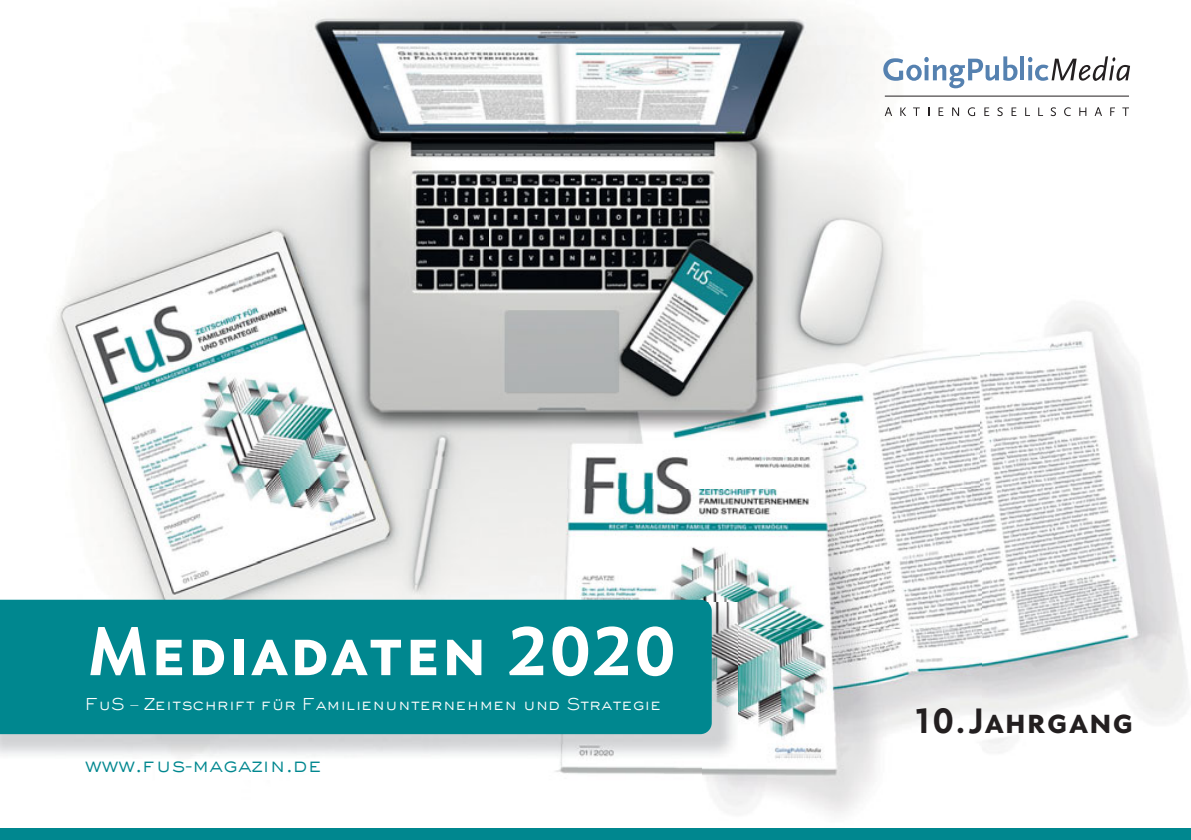
<style>
.page{position:relative;width:1191px;height:840px;background:#fff}
.page>*{position:absolute;margin:0;border:0;box-sizing:border-box;transform-origin:0 0}
.t1{font:700 70px "Concourse C3";color:#fff}
.t2{font:700 36px "Concourse C3";color:#231f20}
.t3{font:300 20px "AT Sackers Gothic";color:#00878f}
.t4{font:300 16px "AT Sackers Gothic";color:#fff}
.s1{font-family:"Helvetica Neue";font-weight:100}
</style>
<div class="page">
<img style="left:56px;top:0;width:924px;height:629px">
<img style="left:980px;top:69px;width:207px;height:684px">
<img style="left:701px;top:629px;width:280px;height:184px">
<img style="left:555px;top:758px;width:146px;height:16px">
<svg style="left:883px;top:56px;width:134px;height:32px"></svg>
<hr style="left:1020px;top:56px;width:4px;height:24px;background:#5581b0">
<svg style="left:1028px;top:56px;width:102px;height:25px"></svg>
<svg style="left:884px;top:107px;width:8px;height:9px"></svg>
<svg style="left:900px;top:107px;width:6px;height:9px"></svg>
<svg style="left:913px;top:107px;width:6px;height:9px"></svg>
<svg style="left:938px;top:107px;width:5px;height:9px"></svg>
<svg style="left:952px;top:107px;width:7px;height:9px"></svg>
<svg style="left:967px;top:107px;width:8px;height:9px"></svg>
<svg style="left:984px;top:107px;width:5px;height:9px"></svg>
<svg style="left:997px;top:107px;width:5px;height:9px"></svg>
<svg style="left:1011px;top:107px;width:5px;height:9px"></svg>
<svg style="left:1025px;top:107px;width:5px;height:9px"></svg>
<svg style="left:1038px;top:107px;width:5px;height:9px"></svg>
<svg style="left:1050px;top:107px;width:6px;height:9px"></svg>
<svg style="left:1064px;top:107px;width:7px;height:9px"></svg>
<svg style="left:1079px;top:107px;width:7px;height:9px"></svg>
<svg style="left:1094px;top:107px;width:8px;height:9px"></svg>
<svg style="left:1110px;top:107px;width:5px;height:9px"></svg>
<svg style="left:1122px;top:107px;width:7px;height:9px"></svg>
<hr style="left:884px;top:96px;width:245px;height:1px;background:#231f20">
<img style="left:0;top:602px;width:737px;height:156px">
<div style="left:0;top:599px;width:711px;height:134px;background:#00878f"></div>
<div style="left:0;top:828px;width:1190px;height:11px;background:#00878f"></div>
<h1 class="t1" style="left:85px;top:609px;width:594px">Mediadaten 2020</h1>
<p class="t4" style="left:85px;top:694px;width:578px">FuS <span class="s1">–</span> Zeitschrift für Familienunternehmen und Strategie</p>
<p class="t3" style="left:85px;top:752px;width:238px">www.fus-magazin.de</p>
<h2 class="t2" style="left:914px;top:699px;width:222px">10.Jahrgang</h2>
</div>
